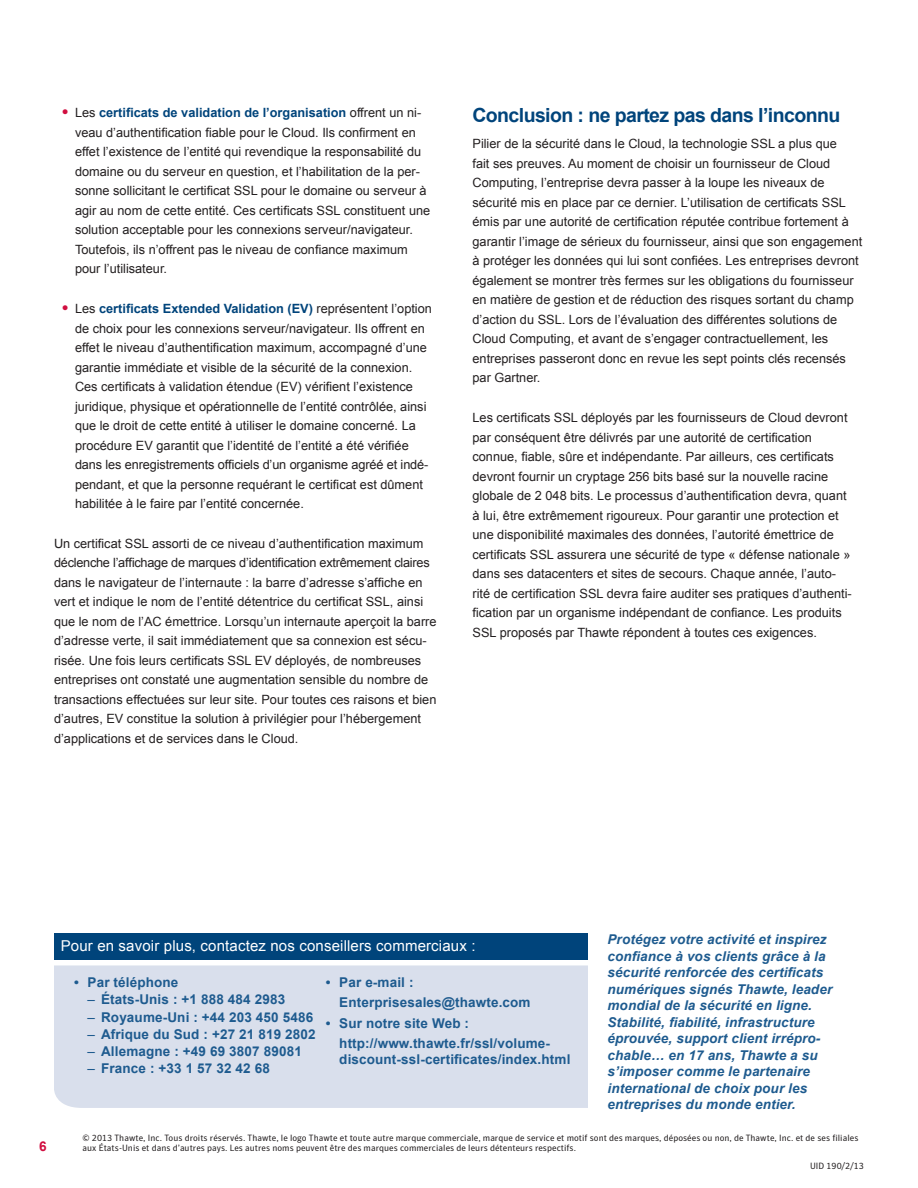
<style>
.page{position:relative;width:918px;height:1188px;background:#fff}
.page>*{position:absolute;margin:0;border:0;box-sizing:border-box;transform-origin:0 0}
.Subheader_-_Level_1{font:700 19.5px "Arial";letter-spacing:-.03em;color:#00447b}
.sales_contact_subhea{font:15px "Arial";letter-spacing:.01em;color:#fff}
.t1{font:italic 700 13.5px/16.5px "Arial";letter-spacing:.01em;color:#1e5b8f}
.t2{font:700 13.5px/20.2px "Arial";letter-spacing:.01em;color:#1e5b8f}
.t3{font:700 13.5px "Arial";color:#d10e40}
.copy{font:12.75px/19.5px "Arial";color:#231f20}
.t4{font:9px/10.5px "Symantec Sans";letter-spacing:.005em;color:#231f20}
.s1{font-weight:900;font-size:15px;color:#d10e40}
.s2{font-weight:700;color:#00447b}
.s3{font-weight:400}
</style>
<div class="page">
<div style="left:54px;top:965px;width:534px;height:143px;background:#d9dfec"></div>
<div style="left:54px;top:933px;width:534px;height:27px;background:#00447b"></div>
<p class="copy" style="left:75px;top:103px;width:357px;text-indent:-14px"><span class="s1">•</span> Les <span class="s2">certificats de validation de l’organisation</span> offrent un ni&shy;veau d’authentification fiable pour le Cloud. Ils confirment en effet l’existence de l’entité qui revendique la responsabilité du domaine ou du serveur en question, et l’habilitation de la per&shy;sonne sollicitant le certificat SSL pour le domaine ou serveur à agir au nom de cette entité. Ces certificats SSL constituent une solution acceptable pour les connexions serveur/navigateur.<br>Toutefois, ils n’offrent pas le niveau de confiance maximum pour l’utilisateur.</p>
<p class="copy" style="left:75px;top:299px;width:358px;text-indent:-14px"><span class="s1">•</span> Les <span class="s2">certificats Extended Validation (EV)</span> représentent l’option de choix pour les connexions serveur/navigateur. Ils offrent en effet le niveau d’authentification maximum, accompagné d’une garantie immédiate et visible de la sécurité de la connexion.<br>Ces certificats à validation étendue (EV) vérifient l’existence juridique, physique et opérationnelle de l’entité contrôlée, ainsi que le droit de cette entité à utiliser le domaine concerné. La procédure EV garantit que l’identité de l’entité a été vérifiée dans les enregistrements officiels d’un organisme agréé et indé&shy;pendant, et que la personne requérant le certificat est dûment habilitée à le faire par l’entité concernée.</p>
<p class="copy" style="left:54px;top:534px;width:384px">Un certificat SSL assorti de ce niveau d’authentification maximum déclenche l’affichage de marques d’identification extrêmement claires dans le navigateur de l’internaute : la barre d’adresse s’affiche en vert et indique le nom de l’entité détentrice du certificat SSL, ainsi que le nom de l’AC émettrice. Lorsqu’un internaute aperçoit la barre d’adresse verte, il sait immédiatement que sa connexion est sécu&shy;risée. Une fois leurs certificats SSL EV déployés, de nombreuses entreprises ont constaté une augmentation sensible du nombre de transactions effectuées sur leur site. Pour toutes ces raisons et bien d’autres, EV constitue la solution à privilégier pour l’hébergement d’applications et de services dans le Cloud.</p>
<p class="Subheader_-_Level_1" style="left:472px;top:103px;width:369px">Conclusion : ne partez pas dans l’inconnu</p>
<p class="copy" style="left:472px;top:134px;width:391px">Pilier de la sécurité dans le Cloud, la technologie SSL a plus que<br>fait ses preuves. Au moment de choisir un fournisseur de Cloud Computing, l’entreprise devra passer à la loupe les niveaux de sécurité mis en place par ce dernier. L’utilisation de certificats SSL émis par une autorité de certification réputée contribue fortement à garantir l’image de sérieux du fournisseur, ainsi que son engagement à protéger les données qui lui sont confiées. Les entreprises devront également se montrer très fermes sur les obligations du fournisseur en matière de gestion et de réduction des risques sortant du champ d’action du SSL. Lors de l’évaluation des différentes solutions de Cloud Computing, et avant de s’engager contractuellement, les entreprises passeront donc en revue les sept points clés recensés par Gartner.</p>
<p class="copy" style="left:472px;top:408px;width:381px">Les certificats SSL déployés par les fournisseurs de Cloud devront par conséquent être délivrés par une autorité de certification connue, fiable, sûre et indépendante. Par ailleurs, ces certificats devront fournir un cryptage 256 bits basé sur la nouvelle racine globale de 2 048 bits. Le processus d’authentification devra, quant à lui, être extrêmement rigoureux. Pour garantir une protection et une disponibilité maximales des données, l’autorité émettrice de certificats SSL assurera une sécurité de type « défense nationale » dans ses datacenters et sites de secours. Chaque année, l’auto&shy;rité de certification SSL devra faire auditer ses pratiques d’authenti&shy;fication par un organisme indépendant de confiance. Les produits SSL proposés par Thawte répondent à toutes ces exigences.</p>
<p class="t3" style="left:39px;top:1137px;width:9px">6</p>
<p class="t1" style="left:607px;top:932px;width:226px">Protégez votre activité et inspirez confiance à vos clients grâce à la sécurité renforcée des certificats numériques signés Thawte, leader mondial de la sécurité en ligne.<br>Stabilité, fiabilité, infrastructure éprouvée, support client irrépro&shy;chable… en 17 ans, Thawte a su s’imposer comme le partenaire international de choix pour les entreprises du monde entier.</p>
<p class="t4" style="left:83px;top:1132px;width:777px">© 2013 Thawte, Inc. Tous droits réservés. Thawte, le logo Thawte et toute autre marque commerciale, marque de service et motif sont des marques, déposées ou non, de Thawte, Inc. et de ses filiales aux États-Unis et dans d’autres pays. Les autres noms peuvent être des marques commerciales de leurs détenteurs respectifs.</p>
<p class="t4" style="left:810px;top:1160px;width:55px">UID 190/2/13</p>
<p class="sales_contact_subhea" style="left:61px;top:935px;width:416px">Pour en savoir plus, contactez nos conseillers commerciaux :</p>
<p class="t2" style="left:74px;top:973px;width:106px">• Par téléphone</p>
<p class="t2" style="left:88px;top:990px;width:199px"><span class="s3">–</span> États-Unis : +1 888 484 2983</p>
<p class="t2" style="left:88px;top:1007px;width:227px"><span class="s3">–</span> Royaume-Uni : +44 203 450 5486</p>
<p class="t2" style="left:88px;top:1025px;width:230px"><span class="s3">–</span> Afrique du Sud : +27 21 819 2802</p>
<p class="t2" style="left:88px;top:1042px;width:216px"><span class="s3">–</span> Allemagne : +49 69 3807 89081</p>
<p class="t2" style="left:88px;top:1059px;width:184px"><span class="s3">–</span> France : +33 1 57 32 42 68</p>
<p class="t2" style="left:339px;top:973px;width:193px;text-indent:-14px">• Par e-mail :<br>Enterprisesales@thawte.com</p>
<p class="t2" style="left:339px;top:1013px;width:212px;text-indent:-14px">• Sur notre site Web : http://www.thawte.fr/ssl/volume-</p>
<p class="t2" style="left:339px;top:1050px;width:233px">discount-ssl-certificates/index.html</p>
</div>
